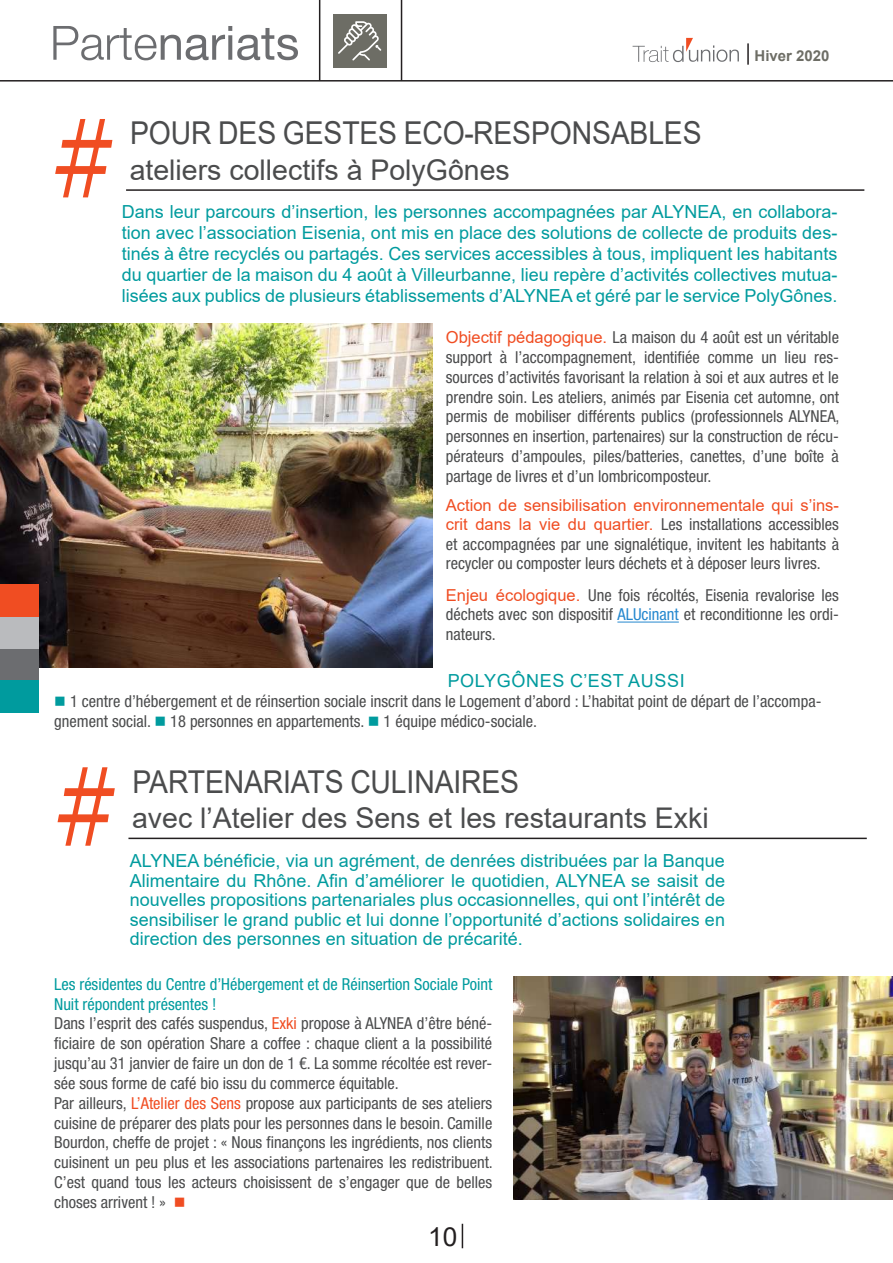
<style>
.page{position:relative;width:893px;height:1263px;background:#fff}
.page>*{position:absolute;margin:0;border:0;box-sizing:border-box;transform-origin:0 0}
.t1{font:135px "Minion Pro";color:#f04d22}
.t2{font:31.5px "Arial";letter-spacing:-.005em;color:#4b4c4d;scale:.9 1}
.t3{font:28.5px "Arial";color:#4b4c4d}
.t4{font:26.25px "Arial";color:#231f20}
.t5{font:18px/21px "Arial";color:#009b9e;text-align:justify}
.t6{font:18px "Arial";letter-spacing:.035em;color:#009b9e}
.t7{font:condensed 16.5px/19.8px "Helvetica Neue LT Std";color:#4b4c4d;text-align:justify}
.t8{font:16.5px "Arial";color:#f04d22}
.t9{font:700 15px "Arial";color:#6d6d65}
.s1{font-family:"Arial";font-stretch:normal;color:#f04d22}
.s2{color:#2588cf}
.s3{color:#009b9e}
.s4{color:#f04d22}
</style>
<div class="page">
<img style="left:0;top:323px;width:432px;height:345px">
<div style="left:0;top:649px;width:38px;height:32px;background:#6c6d70"></div>
<div style="left:0;top:617px;width:38px;height:32px;background:#babbbe"></div>
<div style="left:0;top:585px;width:38px;height:32px;background:#f04d22"></div>
<div style="left:0;top:681px;width:38px;height:32px;background:#009b9e"></div>
<svg style="left:53px;top:26px;width:245px;height:34px"></svg>
<hr style="left:401px;top:0;width:1px;height:81px;background:#231f20">
<hr style="left:319px;top:0;width:1px;height:81px;background:#231f20">
<div style="left:334px;top:15px;width:53px;height:53px;background:#6d6d65"></div>
<svg style="left:338px;top:21px;width:43px;height:39px"></svg>
<hr style="left:747px;top:43px;width:2px;height:22px;background:#231f20">
<svg style="left:633px;top:38px;width:106px;height:24px"></svg>
<svg style="left:462px;top:1224px;width:1px;height:24px"></svg>
<hr style="left:0;top:80px;width:893px;height:2px;background:#231f20">
<hr style="left:126px;top:189px;width:738px;height:2px;background:#231f20">
<hr style="left:617px;top:622px;width:62px;height:1px;background:#2588cf">
<hr style="left:128px;top:838px;width:739px;height:1px;background:#231f20">
<img style="left:513px;top:976px;width:379px;height:223px">
<p class="t9" style="left:754px;top:46px;width:77px">Hiver 2020</p>
<h1 class="t1" style="left:52px;top:68px;width:66px">#</h1>
<h2 class="t2" style="left:130px;top:112px;width:636px">POUR DES GESTES ECO-RESPONSABLES</h2>
<h3 class="t3" style="left:130px;top:150px;width:382px">ateliers collectifs à PolyGônes</h3>
<p class="t5" style="left:122px;top:201px;width:717px">Dans leur parcours d’insertion, les personnes accompagnées par ALYNEA, en collabora&shy;tion avec l’association Eisenia, ont mis en place des solutions de collecte de produits des&shy;tinés à être recyclés ou partagés. Ces services accessibles à tous, impliquent les habitants du quartier de la maison du 4 août à Villeurbanne, lieu repère d’activités collectives mutua&shy;lisées aux publics de plusieurs établissements d’ALYNEA et géré par le service PolyGônes.</p>
<p class="t7" style="left:446px;top:327px;width:395px"><span class="s1">Objectif pédagogique.</span> La maison du 4 août est un véritable support à l’accompagnement, identifiée comme un lieu res&shy;sources d’activités favorisant la relation à soi et aux autres et le prendre soin. Les ateliers, animés par Eisenia cet automne, ont permis de mobiliser différents publics (professionnels ALYNEA, personnes en insertion, partenaires) sur la construction de récu&shy;pérateurs d’ampoules, piles/batteries, canettes, d’une boîte à partage de livres et d’un lombricomposteur.</p>
<p class="t8" style="left:446px;top:493px;width:395px">Action de sensibilisation environnementale qui s’ins-</p>
<p class="t7" style="left:446px;top:515px;width:395px"><span class="s1">crit dans la vie du quartier.</span> Les installations accessibles et accompagnées par une signalétique, invitent les habitants à recycler ou composter leurs déchets et à déposer leurs livres.</p>
<p class="t7" style="left:446px;top:585px;width:395px"><span class="s1">Enjeu écologique.</span> Une fois récoltés, Eisenia revalorise les déchets avec son dispositif <span class="s2">ALUcinant</span> et reconditionne les ordi&shy;nateurs.</p>
<p class="t6" style="left:448px;top:669px;width:239px">POLYGÔNES C’EST AUSSI</p>
<p class="t7" style="left:54px;top:691px;width:769px"><span class="s3">■</span> 1 centre d’hébergement et de réinsertion sociale inscrit dans le Logement d’abord : L’habitat point de départ de l’accompa&shy;gnement social. <span class="s3">■</span> 18 personnes en appartements. <span class="s3">■</span> 1 équipe médico-sociale.</p>
<h1 class="t1" style="left:54px;top:716px;width:66px">#</h1>
<h2 class="t2" style="left:133px;top:760px;width:431px">PARTENARIATS CULINAIRES</h2>
<h3 class="t3" style="left:132px;top:799px;width:578px">avec l’Atelier des Sens et les restaurants Exki</h3>
<p class="t5" style="left:130px;top:851px;width:597px;line-height:19.5px">ALYNEA bénéficie, via un agrément, de denrées distribuées par la Banque Alimentaire du Rhône. Afin d’améliorer le quotidien, ALYNEA se saisit de nouvelles propositions partenariales plus occasionnelles, qui ont l’intérêt de sensibiliser le grand public et lui donne l’opportunité d’actions solidaires en direction des personnes en situation de précarité.</p>
<p class="t7" style="left:54px;top:974px;width:440px;text-align:left"><span class="s3">Les résidentes du Centre d’Hébergement et de Réinsertion Sociale Point Nuit répondent présentes !<br></span>Dans l’esprit des cafés suspendus, <span class="s4">Exki</span> propose à ALYNEA d’être béné&shy;ficiaire de son opération Share a coffee : chaque client a la possibilité jusqu’au 31 janvier de faire un don de 1 €. La somme récoltée est rever&shy;sée sous forme de café bio issu du commerce équitable.<br>Par ailleurs, <span class="s4">L’Atelier des Sens</span> propose aux participants de ses ateliers cuisine de préparer des plats pour les personnes dans le besoin. Camille Bourdon, cheffe de projet : « Nous finançons les ingrédients, nos clients cuisinent un peu plus et les associations partenaires les redistribuent.<br>C’est quand tous les acteurs choisissent de s’engager que de belles choses arrivent ! » <span class="s4">■</span></p>
<h3 class="t4" style="left:428px;top:1218px;width:31px">10</h3>
</div>
